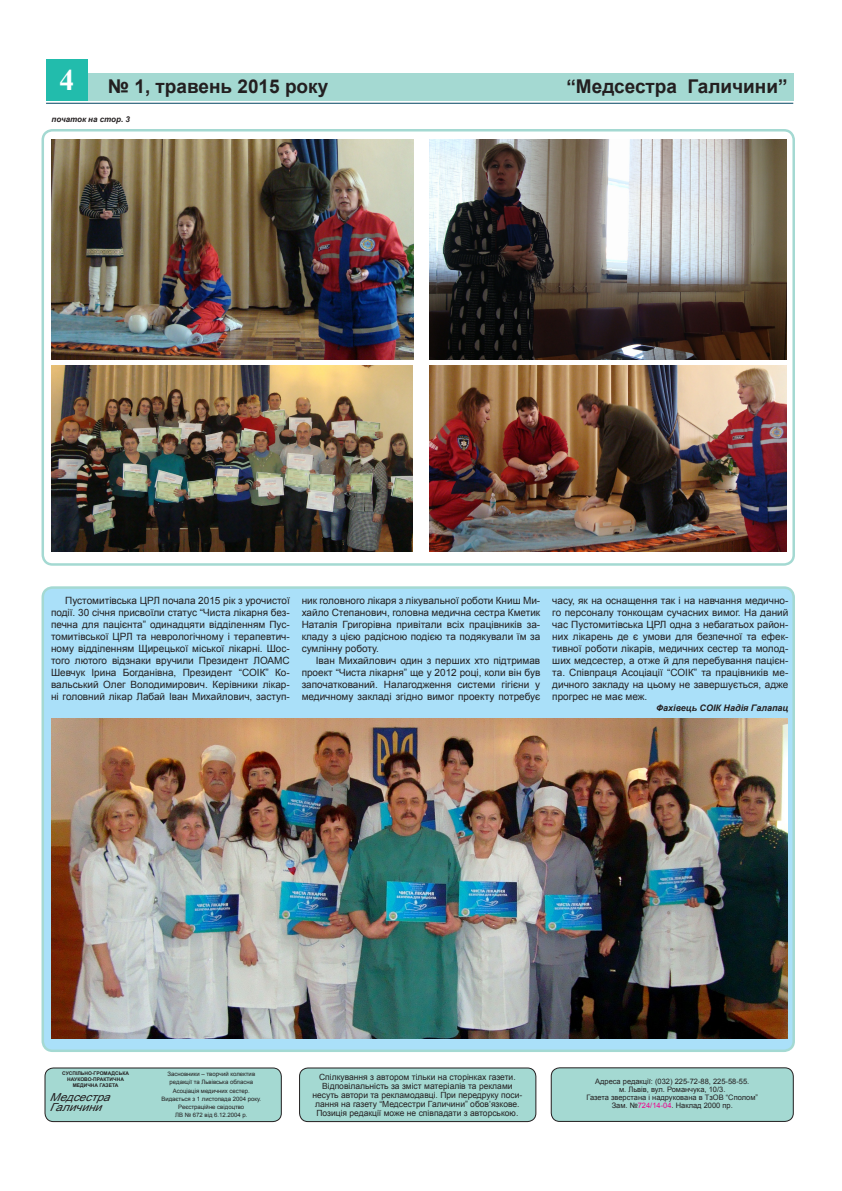
<style>
.page{position:relative;width:842px;height:1191px;background:#fff}
.page>*{position:absolute;margin:0;border:0;box-sizing:border-box;transform-origin:0 0}
.t1{font:700 19px "Arial";color:#231f20}
.t2{font:italic 11px/10px "Arial";color:#231f20;scale:1.07 1}
.t3{font:10px/12px "Arial";color:#231f20;text-align:justify}
.t4{font:italic 700 9px "Arial";color:#231f20}
.t5{font:8.5px/9px "Arial";color:#231f20;text-align:center}
.t6{font:italic 700 8px "Arial";color:#231f20}
.t7{font:7.5px/8px "Arial";color:#231f20;text-align:center}
.t8{font:6px/8.2px "Arial";color:#231f20;text-align:center}
.t9{font:700 5px/6px "Arial";color:#231f20;text-align:center}
.s1{color:#ed028c}
</style>
<div class="page">
<div style="left:42px;top:129px;width:753px;height:437px;border:2px solid #a4d9d2;border-radius:10px"></div>
<div style="left:43px;top:587px;width:751px;height:463px;background:#aae0f9;border-radius:10px"></div>
<div style="left:42px;top:586px;width:753px;height:466px;border:2px solid #a4d9d2;border-radius:10px"></div>
<div style="left:45px;top:1068px;width:236px;height:53px;background:#a4d9d2;border-radius:9px"></div>
<div style="left:45px;top:1067px;width:237px;height:55px;border:1px solid #231f20;border-radius:9px"></div>
<div style="left:300px;top:1068px;width:236px;height:53px;background:#a4d9d2;border-radius:9px"></div>
<div style="left:299px;top:1067px;width:237px;height:55px;border:1px solid #231f20;border-radius:9px"></div>
<div style="left:551px;top:1067px;width:242px;height:54px;background:#a4d9d2;border-radius:9px"></div>
<div style="left:551px;top:1067px;width:243px;height:55px;border:1px solid #231f20;border-radius:9px"></div>
<hr style="left:46px;top:103px;width:747px;height:1px;background:#004462">
<div style="left:46px;top:73px;width:747px;height:28px;background:#a4d9d2"></div>
<div style="left:46px;top:59px;width:42px;height:42px;background:#22bcac"></div>
<img style="left:51px;top:366px;width:362px;height:186px">
<img style="left:429px;top:366px;width:357px;height:186px">
<img style="left:51px;top:718px;width:737px;height:320px">
<img style="left:429px;top:140px;width:357px;height:219px">
<img style="left:52px;top:140px;width:362px;height:219px">
<h1 class="t1" style="left:59px;top:73px;width:270px"><sup>4</sup> № 1, травень 2015 року</h1>
<h1 class="t1" style="left:566px;top:73px;width:223px">“Медсестра Галичини”</h1>
<p class="t6" style="left:52px;top:114px;width:80px">початок на стор. 3</p>
<p class="t3" style="left:51px;top:595px;width:240px;text-indent:14px">Пустомитівська ЦРЛ почала 2015 рік з урочистої події. 30 січня присвоїли статус “Чиста лікарня без&shy;печна для пацієнта” одинадцяти відділенням Пус&shy;томитівської ЦРЛ та неврологічному і терапевтич&shy;ному відділенням Щирецької міської лікарні. Шос&shy;того лютого відзнаки вручили Президент ЛОАМС Шевчук Ірина Богданівна, Президент “СОІК” Ко&shy;вальський Олег Володимирович. Керівники лікар&shy;ні головний лікар Лабай Іван Михайлович, заступ-</p>
<p class="t3" style="left:302px;top:595px;width:240px">ник головного лікаря з лікувальної роботи Книш Ми&shy;хайло Степанович, головна медична сестра Кметик Наталія Григорівна привітали всіх працівників за&shy;кладу з цією радісною подією та подякували їм за сумлінну роботу.</p>
<p class="t3" style="left:302px;top:655px;width:240px;text-indent:14px">Іван Михайлович один з перших хто підтримав проект “Чиста лікарня” ще у 2012 році, коли він був започаткований. Налагодження системи гігієни у медичному закладі згідно вимог проекту потребує</p>
<p class="t3" style="left:552px;top:595px;width:238px">часу, як на оснащення так і на навчання медично&shy;го персоналу тонкощам сучасних вимог. На даний час Пустомитівська ЦРЛ одна з небагатьох район&shy;них лікарень де є умови для безпечної та ефек&shy;тивної роботи лікарів, медичних сестер та молод&shy;ших медсестер, а отже й для перебування пацієн&shy;та. Співпраця Асоціації “СОІК” та працівників ме&shy;дичного закладу на цьому не завершується, адже прогрес не має меж.</p>
<p class="t4" style="left:656px;top:702px;width:134px">Фахівець СОІК Надія Галапац</p>
<p class="t9" style="left:62px;top:1070px;width:68px">СУСПІЛЬНО-ГРОМАДСЬКА<br>НАУКОВО-ПРАКТИЧНА<br>МЕДИЧНА ГАЗЕТА</p>
<p class="t2" style="left:50px;top:1092px;width:63px">Медсестра<br>Галичини</p>
<p class="t8" style="left:161px;top:1070px;width:101px">Засновники – творчий колектив редакції та Львівська обласна<br>Асоціація медичних сестер.<br>Видається з 1 листопада 2004 року.<br>Реєстраційне свідоцтво<br>ЛВ № 672 від 6.12.2004 р.</p>
<p class="t5" style="left:312px;top:1072px;width:211px">Спілкування з автором тільки на сторінках газети.<br>Відповілальність за зміст матеріалів та реклами несуть автори та рекламодавці. При передруку поси&shy;лання на газету “Медсестри Галичини” обов’язкове.<br>Позиція редакції може не співпадати з авторською.</p>
<p class="t7" style="left:586px;top:1077px;width:173px">Адреса редакції: (032) 225-72-88, 225-58-55.<br>м. Львів, вул. Романчука, 10/3.<br>Газета зверстана і надрукована в ТзОВ “Сполом” Зам. №<span class="s1">724/14-04</span>. Наклад 2000 пр.</p>
</div>
